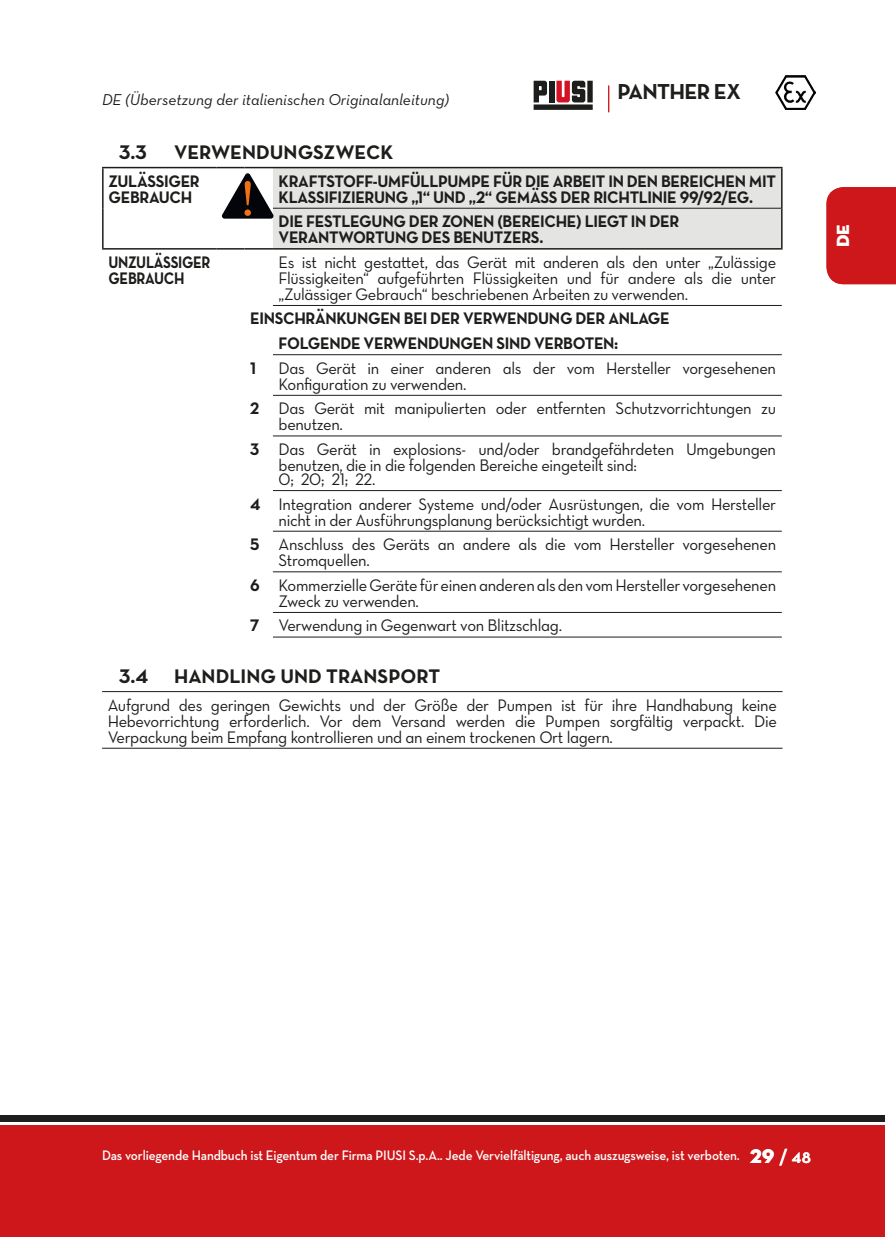
<style>
.page{position:relative;width:896px;height:1248px;background:#fff}
.page>*{position:absolute;margin:0;border:0;box-sizing:border-box;transform-origin:0 0}
.t1{font:22px "Neutraface Text Bold Alt";letter-spacing:-.03em;color:#1d1d1b}
.SOTTOTITOLI_IT{font:20px "Neutraface Text Bold Alt";color:#1d1d1b}
.t2{font:18px "Neutraface Display Titling";color:#fff}
.corpo_del_testo_IT{font:17px/16px "Neutraface Text Book Alt";letter-spacing:-.02em;color:#1d1d1b}
.note_di_attenzione_IT{font:17px/16px "Neutraface Text Bold Alt";letter-spacing:-.02em;color:#1d1d1b;scale:.95 1}
.note_di_attenzione_IT-2{font:17px/16px "Neutraface Text Bold Alt";letter-spacing:-.02em;color:#1d1d1b;scale:.86 1}
.t3{font:16px "Neutraface Text Book Italic Alt";color:#1d1d1b}
.t4{font:600 14px "Neutraface Text";letter-spacing:-.01em;color:#fff;scale:.94 1}
.s1{font-family:"Neutraface Display Titling";font-weight:400;font-size:20px}
.s2{font-family:"Neutraface Display";font-weight:700;font-size:20px}
</style>
<div class="page">
<div style="left:0;top:1124px;width:884px;height:112px;background:#cd171a"></div>
<div style="left:0;top:1115px;width:884px;height:6px;background:#1d1d1b"></div>
<img style="left:775px;top:75px;width:40px;height:34px">
<svg style="left:533px;top:81px;width:60px;height:29px"></svg>
<div style="left:549px;top:81px;width:5px;height:21px;background:#1d1d1b"></div>
<svg style="left:608px;top:86px;width:1px;height:26px"></svg>
<hr style="left:102px;top:167px;width:114px;height:1px;background:#1d1d1b">
<hr style="left:102px;top:168px;width:2px;height:40px;background:#1d1d1b">
<hr style="left:102px;top:208px;width:2px;height:40px;background:#1d1d1b">
<hr style="left:102px;top:248px;width:114px;height:1px;background:#1d1d1b">
<hr style="left:273px;top:354px;width:509px;height:1px;background:#1d1d1b">
<hr style="left:273px;top:395px;width:509px;height:1px;background:#1d1d1b">
<hr style="left:273px;top:435px;width:509px;height:1px;background:#1d1d1b">
<hr style="left:273px;top:490px;width:509px;height:1px;background:#1d1d1b">
<hr style="left:273px;top:531px;width:509px;height:1px;background:#1d1d1b">
<hr style="left:273px;top:571px;width:509px;height:1px;background:#1d1d1b">
<hr style="left:273px;top:612px;width:509px;height:1px;background:#1d1d1b">
<hr style="left:273px;top:636px;width:509px;height:1px;background:#1d1d1b">
<hr style="left:273px;top:305px;width:509px;height:1px;background:#1d1d1b">
<svg style="left:216px;top:167px;width:566px;height:82px;background:#d8d8d7"></svg>
<hr style="left:102px;top:691px;width:680px;height:1px;background:#1d1d1b">
<hr style="left:102px;top:747px;width:680px;height:1px;background:#1d1d1b">
<div style="left:826px;top:187px;width:70px;height:97px;background:#cd171a"></div>
<p class="t3" style="left:102px;top:89px;width:348px">DE (Übersetzung der italienischen Originalanleitung)</p>
<p class="t1" style="left:617px;top:78px;width:125px">PANTHER EX</p>
<p class="SOTTOTITOLI_IT" style="left:119px;top:139px;width:29px">3.3</p>
<p class="SOTTOTITOLI_IT" style="left:174px;top:139px;width:221px">VERWENDUNGSZWECK</p>
<p class="note_di_attenzione_IT" style="left:108px;top:172px;width:98px">ZULÄSSIGER<br>GEBRAUCH</p>
<p class="note_di_attenzione_IT" style="left:279px;top:172px;width:525px">KRAFTSTOFF-UMFÜLLPUMPE FÜR DIE ARBEIT IN DEN BEREICHEN MIT<br>KLASSIFIZIERUNG „1“ UND „2“ GEMÄSS DER RICHTLINIE 99/92/EG.</p>
<p class="note_di_attenzione_IT" style="left:279px;top:213px;width:423px">DIE FESTLEGUNG DER ZONEN (BEREICHE) LIEGT IN DER<br>VERANTWORTUNG DES BENUTZERS.</p>
<p class="note_di_attenzione_IT-2" style="left:108px;top:254px;width:120px">UNZULÄSSIGER<br>GEBRAUCH</p>
<p class="corpo_del_testo_IT" style="left:279px;top:254px;width:499px;text-align:justify">Es ist nicht gestattet, das Gerät mit anderen als den unter „Zulässige Flüssigkeiten“ aufgeführten Flüssigkeiten und für andere als die unter „Zulässiger Gebrauch“ beschriebenen Arbeiten zu verwenden.</p>
<p class="note_di_attenzione_IT" style="left:250px;top:310px;width:443px">EINSCHRÄNKUNGEN BEI DER VERWENDUNG DER ANLAGE</p>
<p class="note_di_attenzione_IT" style="left:279px;top:335px;width:359px">FOLGENDE VERWENDUNGEN SIND VERBOTEN:</p>
<p class="note_di_attenzione_IT" style="left:250px;top:359px;width:8px">1</p>
<p class="corpo_del_testo_IT" style="left:279px;top:359px;width:499px">Das Gerät in einer anderen als der vom Hersteller vorgesehenen<br>Konfiguration zu verwenden.</p>
<p class="note_di_attenzione_IT" style="left:250px;top:400px;width:11px">2</p>
<p class="corpo_del_testo_IT" style="left:279px;top:400px;width:499px">Das Gerät mit manipulierten oder entfernten Schutzvorrichtungen zu benutzen.</p>
<p class="note_di_attenzione_IT" style="left:250px;top:441px;width:11px">3</p>
<p class="corpo_del_testo_IT" style="left:279px;top:441px;width:499px">Das Gerät in explosions- und/oder brandgefährdeten Umgebungen benutzen, die in die folgenden Bereiche eingeteilt sind:</p>
<p class="corpo_del_testo_IT" style="left:279px;top:471px;width:98px">0; 20; 21; 22.</p>
<p class="note_di_attenzione_IT" style="left:250px;top:495px;width:13px">4</p>
<p class="corpo_del_testo_IT" style="left:279px;top:495px;width:499px">Integration anderer Systeme und/oder Ausrüstungen, die vom Hersteller nicht in der Ausführungsplanung berücksichtigt wurden.</p>
<p class="note_di_attenzione_IT" style="left:250px;top:536px;width:11px">5</p>
<p class="corpo_del_testo_IT" style="left:279px;top:536px;width:499px">Anschluss des Geräts an andere als die vom Hersteller vorgesehenen<br>Stromquellen.</p>
<p class="note_di_attenzione_IT" style="left:250px;top:576px;width:12px">6</p>
<p class="corpo_del_testo_IT" style="left:279px;top:576px;width:499px">Kommerzielle Geräte für einen anderen als den vom Hersteller vorgesehenen<br>Zweck zu verwenden.</p>
<p class="note_di_attenzione_IT" style="left:250px;top:617px;width:11px">7</p>
<p class="corpo_del_testo_IT" style="left:279px;top:617px;width:285px">Verwendung in Gegenwart von Blitzschlag.</p>
<p class="SOTTOTITOLI_IT" style="left:119px;top:663px;width:31px">3.4</p>
<p class="SOTTOTITOLI_IT" style="left:174px;top:663px;width:268px">HANDLING UND TRANSPORT</p>
<p class="corpo_del_testo_IT" style="left:108px;top:696px;width:671px;text-align:justify">Aufgrund des geringen Gewichts und der Größe der Pumpen ist für ihre Handhabung keine Hebevorrichtung erforderlich. Vor dem Versand werden die Pumpen sorgfältig verpackt. Die Verpackung beim Empfang kontrollieren und an einem trockenen Ort lagern.</p>
<p class="t2" style="left:832px;top:247px;width:24px;rotate:-90deg">DE</p>
<p class="t2" style="left:832px;top:247px;width:25px;rotate:-90deg">EN</p>
<p class="t4" style="left:102px;top:1146px;width:755px">Das vorliegende Handbuch ist Eigentum der Firma PIUSI S.p.A.. Jede Vervielfältigung, auch auszugsweise, ist verboten. <span class="s1">29</span> <span class="s2">/ 48</span></p>
</div>
